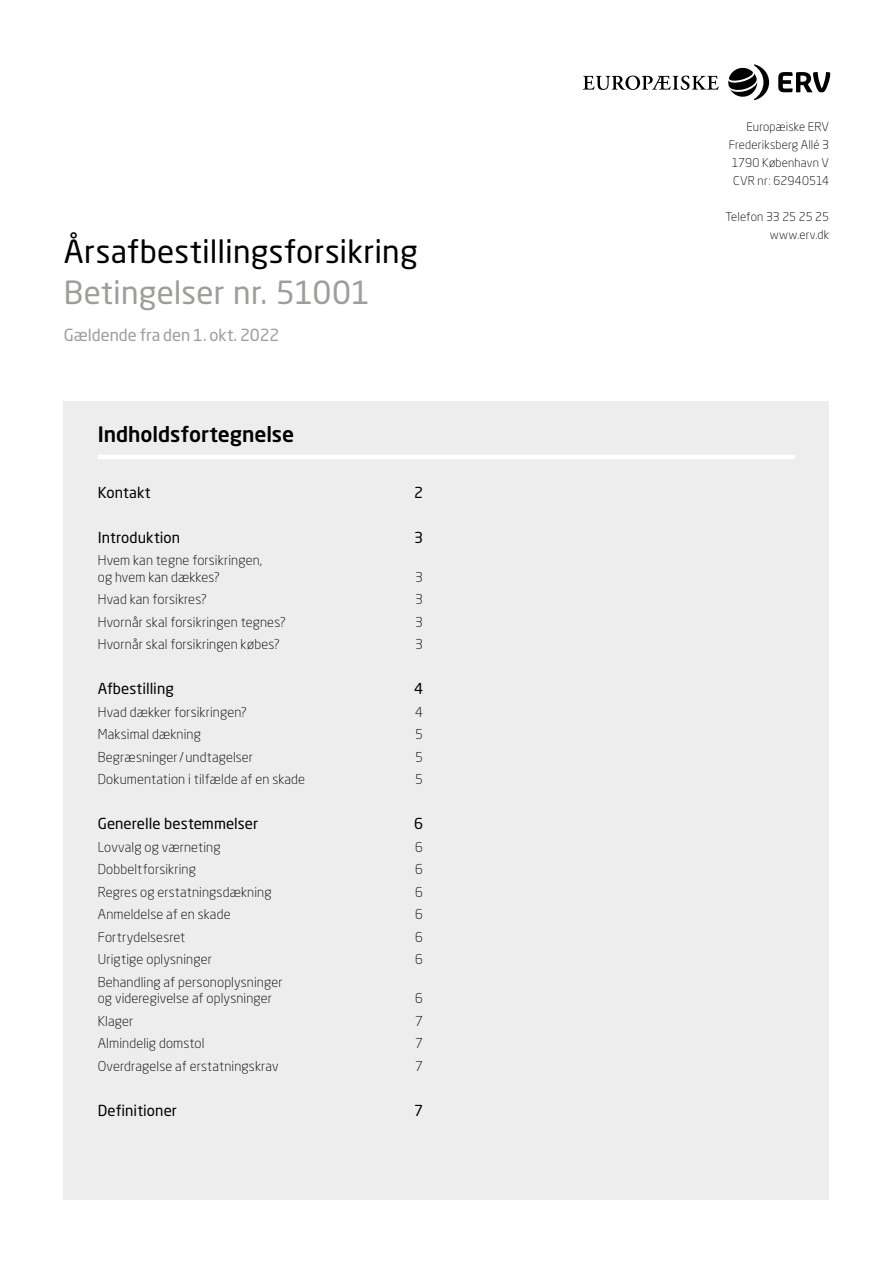
<style>
.page{position:relative;width:893px;height:1263px;background:#fff}
.page>*{position:absolute;margin:0;border:0;box-sizing:border-box;transform-origin:0 0}
.t1{font:31.5px "Neo Sans W1 G";letter-spacing:.01em;color:#000}
.t2{font:31.5px "Neo Sans W1 G";letter-spacing:.005em;color:#9d9d9c}
.t3{font:500 21px "Neo Sans Pro";letter-spacing:-.005em;color:#000}
.t4{font:16.5px "Neo Sans W1 G";color:#9d9d9c}
.t5{font:15px "Neo Sans W1 G";letter-spacing:.005em;color:#000}
.t6{font:300 13.5px/16.5px "Neo Sans W1 G";letter-spacing:.01em;color:#000}
.t7{font:300 12px/18px "Neo Sans W1 G";letter-spacing:.015em;color:#000;text-align:right}
</style>
<div class="page">
<svg style="left:583px;top:76px;width:136px;height:14px"></svg>
<svg style="left:778px;top:72px;width:52px;height:20px"></svg>
<svg style="left:728px;top:64px;width:41px;height:36px"></svg>
<div style="left:64px;top:401px;width:765px;height:798px;background:#ededed"></div>
<hr style="left:98px;top:455px;width:697px;height:4px;background:#fff">
<h1 class="t1" style="left:64px;top:232px;width:355px">Årsafbestillingsforsikring</h1>
<h1 class="t2" style="left:64px;top:273px;width:308px">Betingelser nr. 51001</h1>
<p class="t4" style="left:64px;top:325px;width:217px">Gældende fra den 1. okt. 2022</p>
<h2 class="t3" style="left:98px;top:421px;width:198px">Indholdsfortegnelse</h2>
<p class="t5" style="left:98px;top:483px;width:54px">Kontakt</p>
<p class="t5" style="left:414px;top:483px;width:11px">2</p>
<p class="t5" style="left:98px;top:528px;width:84px">Introduktion</p>
<p class="t5" style="left:414px;top:528px;width:11px">3</p>
<p class="t6" style="left:98px;top:552px;width:166px">Hvem kan tegne forsikringen, og hvem kan dækkes?</p>
<p class="t6" style="left:415px;top:568px;width:9px">3</p>
<p class="t6" style="left:98px;top:591px;width:111px">Hvad kan forsikres?</p>
<p class="t6" style="left:415px;top:591px;width:9px">3</p>
<p class="t6" style="left:98px;top:613px;width:190px">Hvornår skal forsikringen tegnes?</p>
<p class="t6" style="left:415px;top:613px;width:9px">3</p>
<p class="t6" style="left:98px;top:636px;width:184px">Hvornår skal forsikringen købes?</p>
<p class="t6" style="left:415px;top:636px;width:9px">3</p>
<p class="t5" style="left:98px;top:679px;width:77px">Afbestilling</p>
<p class="t5" style="left:414px;top:679px;width:11px">4</p>
<p class="t6" style="left:98px;top:703px;width:151px">Hvad dækker forsikringen?</p>
<p class="t6" style="left:415px;top:703px;width:9px">4</p>
<p class="t6" style="left:98px;top:726px;width:105px">Maksimal dækning</p>
<p class="t6" style="left:415px;top:726px;width:9px">5</p>
<p class="t6" style="left:98px;top:748px;width:157px">Begræsninger/undtagelser</p>
<p class="t6" style="left:415px;top:748px;width:9px">5</p>
<p class="t6" style="left:98px;top:771px;width:209px">Dokumentation i tilfælde af en skade</p>
<p class="t6" style="left:415px;top:771px;width:9px">5</p>
<p class="t5" style="left:98px;top:814px;width:162px">Generelle bestemmelser</p>
<p class="t5" style="left:414px;top:814px;width:11px">6</p>
<p class="t6" style="left:98px;top:838px;width:124px">Lovvalg og værneting</p>
<p class="t6" style="left:415px;top:838px;width:9px">6</p>
<p class="t6" style="left:98px;top:861px;width:100px">Dobbeltforsikring</p>
<p class="t6" style="left:415px;top:861px;width:9px">6</p>
<p class="t6" style="left:98px;top:883px;width:175px">Regres og erstatningsdækning</p>
<p class="t6" style="left:415px;top:883px;width:9px">6</p>
<p class="t6" style="left:98px;top:906px;width:134px">Anmeldelse af en skade</p>
<p class="t6" style="left:415px;top:906px;width:9px">6</p>
<p class="t6" style="left:98px;top:928px;width:89px">Fortrydelsesret</p>
<p class="t6" style="left:415px;top:928px;width:9px">6</p>
<p class="t6" style="left:98px;top:951px;width:116px">Urigtige oplysninger</p>
<p class="t6" style="left:415px;top:951px;width:9px">6</p>
<p class="t6" style="left:98px;top:973px;width:186px">Behandling af personoplysninger og videregivelse af oplysninger</p>
<p class="t6" style="left:415px;top:990px;width:9px">6</p>
<p class="t6" style="left:98px;top:1012px;width:37px">Klager</p>
<p class="t6" style="left:415px;top:1012px;width:9px">7</p>
<p class="t6" style="left:98px;top:1035px;width:108px">Almindelig domstol</p>
<p class="t6" style="left:415px;top:1035px;width:9px">7</p>
<p class="t6" style="left:98px;top:1057px;width:182px">Overdragelse af erstatningskrav</p>
<p class="t6" style="left:415px;top:1057px;width:9px">7</p>
<p class="t5" style="left:98px;top:1101px;width:81px">Definitioner</p>
<p class="t5" style="left:414px;top:1101px;width:11px">7</p>
<p class="t7" style="left:729px;top:117px;width:102px">Europæiske ERV<br>Frederiksberg Allé 3<br>1790 København V<br>CVR nr : 62940514</p>
<p class="t7" style="left:725px;top:207px;width:105px">Telefon 33 25 25 25 www.erv.dk</p>
</div>
